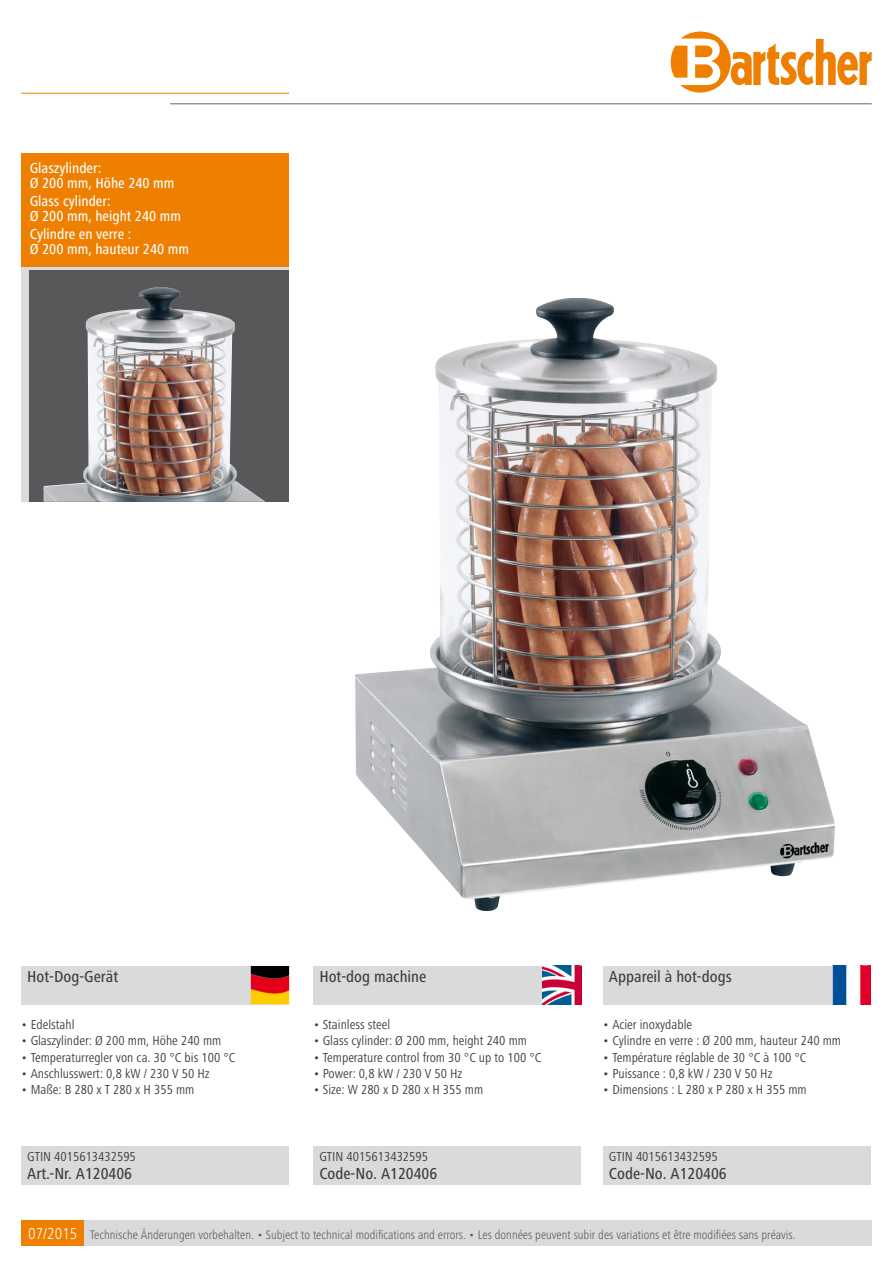
<style>
.page{position:relative;width:893px;height:1263px;background:#fff}
.page>*{position:absolute;margin:0;border:0;box-sizing:border-box;transform-origin:0 0}
.t1{font:500 condensed 16.5px "Frutiger Next LTW1 G";color:#3e3d40}
.t2{font:500 condensed 15px/15px "Frutiger Next LTW1 G";color:#fff}
.t3{font:condensed 13.5px "Frutiger Next LTW1 G";color:#3e3d40}
.t4{font:300 condensed 12.75px "Frutiger Next LTW1 G";color:#58585a}
.s1{font-size:16.5px;color:#fff}
</style>
<div class="page">
<div style="left:50px;top:1220px;width:822px;height:26px;background:#d9dadb"></div>
<hr style="left:21px;top:93px;width:268px;height:1px;background:#ee7f00">
<hr style="left:170px;top:103px;width:702px;height:1px;background:#63656d">
<div style="left:21px;top:1220px;width:63px;height:26px;background:#ee7f00"></div>
<svg style="left:670px;top:31px;width:202px;height:62px"></svg>
<div style="left:21px;top:966px;width:268px;height:38px;background:#d9dadb"></div>
<div style="left:21px;top:1147px;width:268px;height:38px;background:#d9dadb"></div>
<div style="left:313px;top:966px;width:268px;height:38px;background:#d9dadb"></div>
<img style="left:543px;top:966px;width:38px;height:38px">
<div style="left:313px;top:1147px;width:268px;height:38px;background:#d9dadb"></div>
<div style="left:603px;top:966px;width:268px;height:38px;background:#d9dadb"></div>
<img style="left:833px;top:966px;width:38px;height:38px">
<div style="left:603px;top:1147px;width:268px;height:38px;background:#d9dadb"></div>
<img style="left:355px;top:298px;width:480px;height:613px">
<img style="left:251px;top:966px;width:38px;height:38px">
<div style="left:21px;top:153px;width:268px;height:349px;background:#d9dadb"></div>
<div style="left:21px;top:153px;width:268px;height:114px;background:#ee7f00"></div>
<div style="left:30px;top:270px;width:259px;height:232px;background:#58585a"></div>
<img style="left:43px;top:287px;width:222px;height:215px">
<p class="t2" style="left:30px;top:161px;width:146px">Glaszylinder:<br>Ø 200 mm, Höhe 240 mm</p>
<p class="t2" style="left:30px;top:194px;width:153px">Glass cylinder:<br>Ø 200 mm, height 240 mm</p>
<p class="t2" style="left:30px;top:227px;width:161px">Cylindre en verre :<br>Ø 200 mm, hauteur 240 mm</p>
<p class="t1" style="left:27px;top:967px;width:93px">Hot-Dog-Gerät</p>
<p class="t1" style="left:319px;top:967px;width:108px">Hot-dog machine</p>
<p class="t1" style="left:609px;top:967px;width:124px">Appareil à hot-dogs</p>
<p class="t3" style="left:21px;top:1017px;width:55px">• Edelstahl</p>
<p class="t3" style="left:21px;top:1033px;width:202px">• Glaszylinder: Ø 200 mm, Höhe 240 mm</p>
<p class="t3" style="left:21px;top:1049px;width:216px">• Temperaturregler von ca. 30 °C bis 100 °C</p>
<p class="t3" style="left:21px;top:1066px;width:190px">• Anschlusswert: 0,8 kW / 230 V 50 Hz</p>
<p class="t3" style="left:21px;top:1082px;width:175px">• Maße: B 280 x T 280 x H 355 mm</p>
<p class="t3" style="left:313px;top:1017px;width:78px">• Stainless steel</p>
<p class="t3" style="left:313px;top:1033px;width:215px">• Glass cylinder: Ø 200 mm, height 240 mm</p>
<p class="t3" style="left:313px;top:1049px;width:230px">• Temperature control from 30 °C up to 100 °C</p>
<p class="t3" style="left:313px;top:1066px;width:150px">• Power: 0,8 kW / 230 V 50 Hz</p>
<p class="t3" style="left:313px;top:1082px;width:171px">• Size: W 280 x D 280 x H 355 mm</p>
<p class="t3" style="left:603px;top:1017px;width:91px">• Acier inoxydable</p>
<p class="t3" style="left:603px;top:1033px;width:240px">• Cylindre en verre : Ø 200 mm, hauteur 240 mm</p>
<p class="t3" style="left:603px;top:1049px;width:205px">• Température réglable de 30 °C à 100 °C</p>
<p class="t3" style="left:603px;top:1066px;width:171px">• Puissance : 0,8 kW / 230 V 50 Hz</p>
<p class="t3" style="left:603px;top:1082px;width:205px">• Dimensions : L 280 x P 280 x H 355 mm</p>
<p class="t3" style="left:27px;top:1149px;width:110px">GTIN 4015613432595</p>
<p class="t1" style="left:27px;top:1164px;width:106px">Art.-Nr. A120406</p>
<p class="t3" style="left:319px;top:1149px;width:110px">GTIN 4015613432595</p>
<p class="t1" style="left:319px;top:1164px;width:119px">Code-No. A120406</p>
<p class="t3" style="left:609px;top:1149px;width:110px">GTIN 4015613432595</p>
<p class="t1" style="left:609px;top:1164px;width:119px">Code-No. A120406</p>
<p class="t4" style="left:28px;top:1227px;width:769px"><span class="s1">07/2015</span> Technische Änderungen vorbehalten. • Subject to technical modifications and errors. • Les données peuvent subir des variations et être modifiées sans préavis.</p>
</div>
